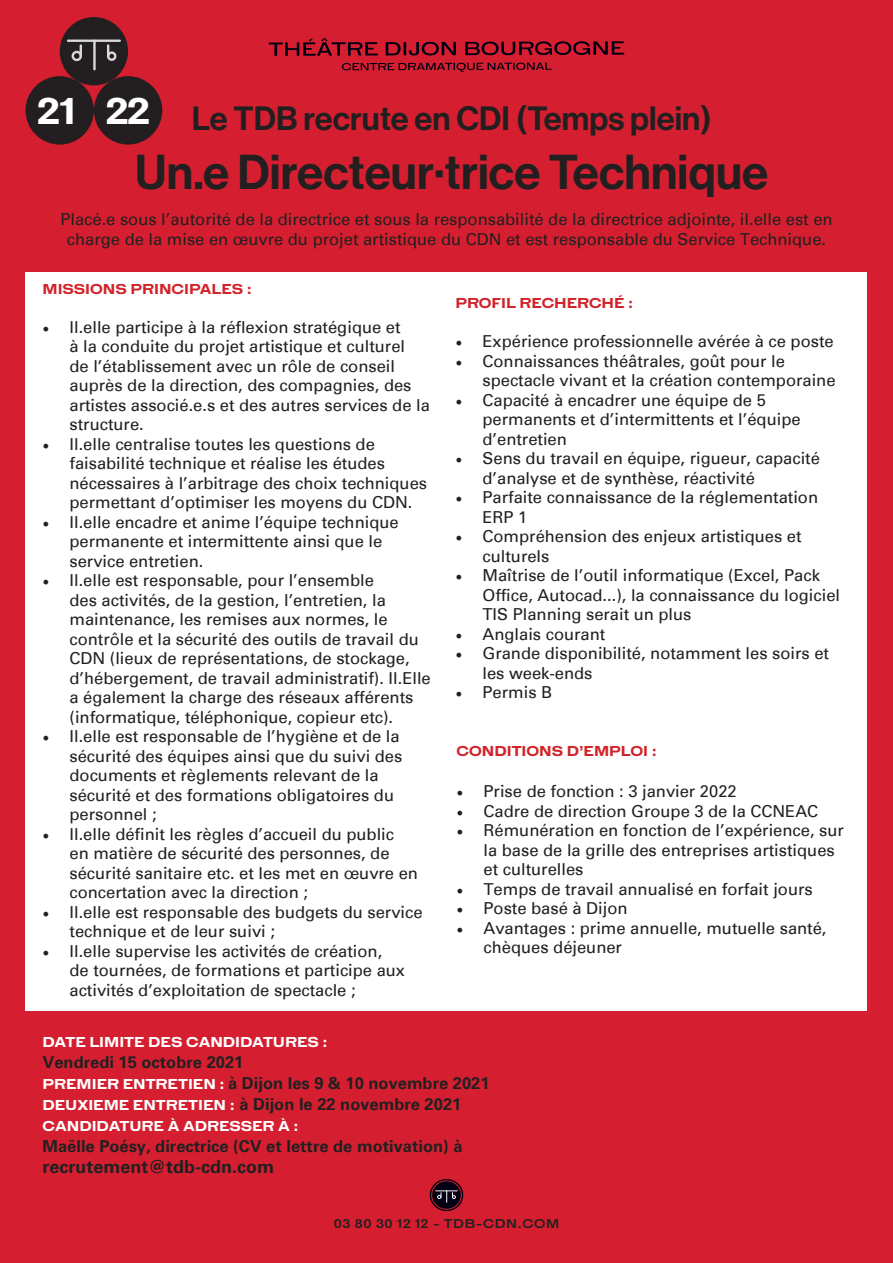
<style>
.page{position:relative;width:893px;height:1263px;background:#d51f30}
.page>*{position:absolute;margin:0;border:0;box-sizing:border-box;transform-origin:0 0}
.t1{font:500 48px "Haas Grot Disp 65";letter-spacing:.005em;color:#231f20}
.t2{font:800 35.1px "HK Gothic";color:#fff}
.t3{font:500 33px "Haas Grot Disp 65";letter-spacing:.005em;color:#231f20}
.t4{font:700 18px "Univers";color:#231f20}
.t5{font:16.5px/19.5px "Univers";color:#231f20}
.t6{font:700 16.5px/21px "Univers";color:#231f20}
.t7{font:800 13.5px "HK Gothic";color:#d1232a}
.t8{font:800 13.5px "HK Gothic";color:#fff}
.t9{font:700 12px "HK Gothic";letter-spacing:.05em;color:#231f20}
.s1{font-family:"Minion Pro";font-size:18px}
.s2{font-family:"HK Gothic";font-weight:800;font-size:13.5px;color:#fff}
</style>
<div class="page">
<div style="left:26px;top:272px;width:841px;height:739px;background:#fff"></div>
<svg style="left:269px;top:38px;width:109px;height:18px"></svg>
<svg style="left:386px;top:42px;width:70px;height:14px"></svg>
<svg style="left:465px;top:41px;width:159px;height:14px"></svg>
<svg style="left:342px;top:63px;width:210px;height:9px"></svg>
<div style="left:60px;top:17px;width:68px;height:68px;background:#231f20;border-radius:50%"></div>
<hr style="left:67px;top:40px;width:54px;height:2px;background:#d9dadc">
<hr style="left:93px;top:40px;width:3px;height:30px;background:#d9dadc">
<svg style="left:72px;top:44px;width:10px;height:17px"></svg>
<svg style="left:107px;top:44px;width:9px;height:17px"></svg>
<div style="left:26px;top:76px;width:68px;height:69px;background:#231f20;border-radius:50%"></div>
<div style="left:94px;top:76px;width:68px;height:69px;background:#231f20;border-radius:50%"></div>
<svg style="left:430px;top:1179px;width:33px;height:32px"></svg>
<h2 class="t2" style="left:37px;top:82px;width:116px">21 22</h2>
<h3 class="t3" style="left:192px;top:99px;width:522px">Le TDB recrute en CDI (Temps plein)</h3>
<h1 class="t1" style="left:135px;top:145px;width:635px">Un.e Directeur·trice Technique</h1>
<p class="t5" style="left:60px;top:209px;width:774px;text-align:center">Placé.e sous l’autorité de la directrice et sous la responsabilité de la directrice adjointe, il.elle est en charge de la mise en œuvre du projet artistique du CDN et est responsable du Service Technique.</p>
<p class="t7" style="left:43px;top:277px;width:211px">MISSIONS PRINCIPALES :</p>
<p class="t5" style="left:70px;top:317px;width:362px;text-indent:-27px"><span class="s1">•</span> Il.elle participe à la réflexion stratégique et<br>à la conduite du projet artistique et culturel<br>de l’établissement avec un rôle de conseil auprès de la direction, des compagnies, des artistes associé.e.s et des autres services de la structure.</p>
<p class="t5" style="left:70px;top:434px;width:359px;text-indent:-27px"><span class="s1">•</span> Il.elle centralise toutes les questions de faisabilité technique et réalise les études nécessaires à l’arbitrage des choix techniques permettant d’optimiser les moyens du CDN.</p>
<p class="t5" style="left:70px;top:512px;width:331px;text-indent:-27px"><span class="s1">•</span> Il.elle encadre et anime l’équipe technique permanente et intermittente ainsi que le service entretien.</p>
<p class="t5" style="left:70px;top:571px;width:363px;text-indent:-27px"><span class="s1">•</span> Il.elle est responsable, pour l’ensemble<br>des activités, de la gestion, l’entretien, la maintenance, les remises aux normes, le contrôle et la sécurité des outils de travail du CDN (lieux de représentations, de stockage, d’hébergement, de travail administratif). Il.Elle a également la charge des réseaux afférents (informatique, téléphonique, copieur etc).</p>
<p class="t5" style="left:70px;top:727px;width:334px;text-indent:-27px"><span class="s1">•</span> Il.elle est responsable de l’hygiène et de la sécurité des équipes ainsi que du suivi des documents et règlements relevant de la sécurité et des formations obligatoires du personnel ;</p>
<p class="t5" style="left:70px;top:824px;width:350px;text-indent:-27px"><span class="s1">•</span> Il.elle définit les règles d’accueil du public<br>en matière de sécurité des personnes, de sécurité sanitaire etc. et les met en œuvre en concertation avec la direction ;</p>
<p class="t5" style="left:70px;top:902px;width:355px;text-indent:-27px"><span class="s1">•</span> Il.elle est responsable des budgets du service technique et de leur suivi ;</p>
<p class="t5" style="left:70px;top:941px;width:337px;text-indent:-27px"><span class="s1">•</span> Il.elle supervise les activités de création, de tournées, de formations et participe aux activités d’exploitation de spectacle ;</p>
<p class="t7" style="left:455px;top:292px;width:179px">PROFIL RECHERCHÉ :</p>
<p class="t5" style="left:455px;top:331px;width:380px"><span class="s1">•</span> Expérience professionnelle avérée à ce poste</p>
<p class="t5" style="left:482px;top:351px;width:355px;text-indent:-27px"><span class="s1">•</span> Connaissances théâtrales, goût pour le spectacle vivant et la création contemporaine</p>
<p class="t5" style="left:482px;top:390px;width:320px;text-indent:-27px"><span class="s1">•</span> Capacité à encadrer une équipe de 5 permanents et d’intermittents et l’équipe d’entretien</p>
<p class="t5" style="left:482px;top:448px;width:339px;text-indent:-27px"><span class="s1">•</span> Sens du travail en équipe, rigueur, capacité d’analyse et de synthèse, réactivité</p>
<p class="t5" style="left:482px;top:487px;width:337px;text-indent:-27px"><span class="s1">•</span> Parfaite connaissance de la réglementation<br>ERP 1</p>
<p class="t5" style="left:482px;top:526px;width:321px;text-indent:-27px"><span class="s1">•</span> Compréhension des enjeux artistiques et culturels</p>
<p class="t5" style="left:482px;top:565px;width:359px;text-indent:-27px"><span class="s1">•</span> Maîtrise de l’outil informatique (Excel, Pack<br>Office, Autocad...), la connaissance du logiciel<br>TIS Planning serait un plus</p>
<p class="t5" style="left:455px;top:624px;width:151px"><span class="s1">•</span> Anglais courant</p>
<p class="t5" style="left:482px;top:643px;width:348px;text-indent:-27px"><span class="s1">•</span> Grande disponibilité, notamment les soirs et les week-ends</p>
<p class="t5" style="left:455px;top:682px;width:98px"><span class="s1">•</span> Permis B</p>
<p class="t7" style="left:457px;top:740px;width:202px">CONDITIONS D’EMPLOI :</p>
<p class="t5" style="left:457px;top:782px;width:282px"><span class="s1">•</span> Prise de fonction : 3 janvier 2022</p>
<p class="t5" style="left:457px;top:801px;width:363px"><span class="s1">•</span> Cadre de direction Groupe 3 de la CCNEAC</p>
<p class="t5" style="left:484px;top:821px;width:362px;text-indent:-27px"><span class="s1">•</span> Rémunération en fonction de l’expérience, sur la base de la grille des entreprises artistiques et culturelles</p>
<p class="t5" style="left:457px;top:879px;width:358px"><span class="s1">•</span> Temps de travail annualisé en forfait jours</p>
<p class="t5" style="left:457px;top:899px;width:172px"><span class="s1">•</span> Poste basé à Dijon</p>
<p class="t5" style="left:484px;top:918px;width:344px;text-indent:-27px"><span class="s1">•</span> Avantages : prime annuelle, mutuelle santé, chèques déjeuner</p>
<p class="t8" style="left:43px;top:1031px;width:287px">DATE LIMITE DES CANDIDATURES :</p>
<p class="t6" style="left:43px;top:1052px;width:449px">Vendredi 15 octobre 2021<br><span class="s2">PREMIER ENTRETIEN :</span> à Dijon les 9 &amp; 10 novembre 2021<br><span class="s2">DEUXIEME ENTRETIEN :</span> à Dijon le 22 novembre 2021</p>
<p class="t8" style="left:43px;top:1115px;width:258px">CANDIDATURE À ADRESSER À :</p>
<p class="t6" style="left:43px;top:1136px;width:421px">Maëlle Poésy, directrice (CV et lettre de motivation) à</p>
<p class="t4" style="left:43px;top:1156px;width:233px">recrutement@tdb-cdn.com</p>
<p class="t9" style="left:334px;top:1214px;width:227px">03 80 30 12 12 - TDB-CDN.COM</p>
</div>
